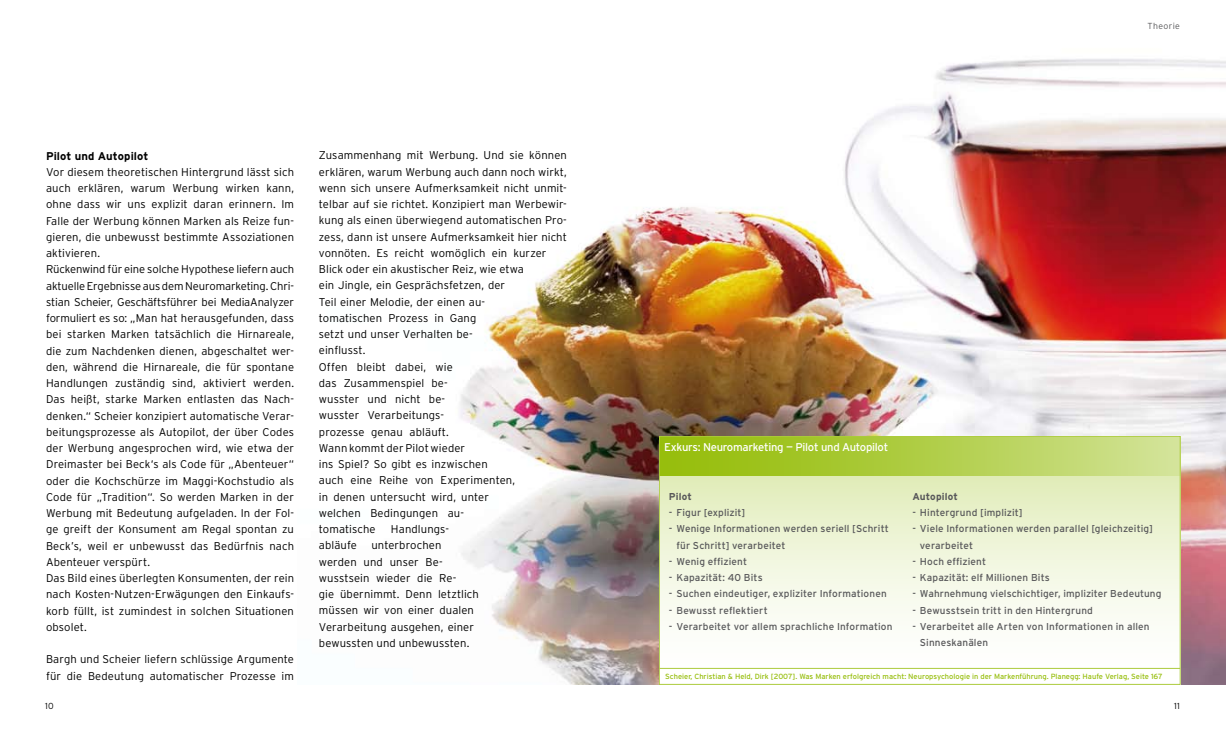
<style>
.page{position:relative;width:1226px;height:748px;background:#fff}
.page>*{position:absolute;margin:0;border:0;box-sizing:border-box;transform-origin:0 0}
.t1{font:300 11.25px/16.2px "Interstate";letter-spacing:.01em;color:#000}
.t2{font:11.25px "Interstate";letter-spacing:-.025em;color:#fff}
.t3{font:700 11.25px "Interstate";letter-spacing:.01em;color:#000}
.t4{font:10px/16.2px "Interstate";letter-spacing:.015em;color:#58585a}
.t5{font:700 10px "Interstate";letter-spacing:.015em;color:#58585a}
.t6{font:300 8.75px "Interstate";letter-spacing:.04em;color:#58585a}
.t7{font:300 8.75px "Interstate";color:#000}
.t8{font:7.5px "Interstate";color:#97be0d}
</style>
<div class="page">
<img style="left:460px;top:59px;width:766px;height:625px">
<svg style="left:661px;top:475px;width:517px;height:207px"></svg>
<div style="left:659px;top:436px;width:521px;height:39px;background:linear-gradient(to right,#91ba00,#d1e294)"></div>
<div style="left:659px;top:436px;width:521px;height:248px;border:1px solid #accb3d"></div>
<hr style="left:659px;top:668px;width:521px;height:1px;background:#accb3d">
<p class="t3" style="left:46px;top:149px;width:104px">Pilot und Autopilot</p>
<p class="t1" style="left:46px;top:164px;width:250px">Vor diesem theoretischen Hintergrund lässt sich auch erklären, warum Werbung wirken kann, ohne dass wir uns explizit daran erinnern. Im Falle der Werbung können Marken als Reize fun&shy;gieren, die unbewusst bestimmte Assoziationen aktivieren.<br>Rückenwind für eine solche Hypothese liefern auch aktuelle Ergebnisse aus dem Neuromarketing. Chri&shy;stian Scheier, Geschäftsführer bei MediaAnalyzer formuliert es so: „Man hat herausgefunden, dass bei starken Marken tatsächlich die Hirnareale, die zum Nachdenken dienen, abgeschaltet wer&shy;den, während die Hirnareale, die für spontane Handlungen zuständig sind, aktiviert werden.<br>Das heißt, starke Marken entlasten das Nach&shy;denken.“ Scheier konzipiert automatische Verar&shy;beitungsprozesse als Autopilot, der über Codes der Werbung angesprochen wird, wie etwa der Dreimaster bei Beck‘s als Code für „Abenteuer“ oder die Kochschürze im Maggi-Kochstudio als Code für „Tradition“. So werden Marken in der Werbung mit Bedeutung aufgeladen. In der Fol&shy;ge greift der Konsument am Regal spontan zu Beck’s, weil er unbewusst das Bedürfnis nach Abenteuer verspürt.<br>Das Bild eines überlegten Konsumenten, der rein nach Kosten-Nutzen-Erwägungen den Einkaufs&shy;korb füllt, ist zumindest in solchen Situationen obsolet.</p>
<p class="t1" style="left:46px;top:651px;width:249px">Bargh und Scheier liefern schlüssige Argumente für die Bedeutung automatischer Prozesse im</p>
<p class="t1" style="left:319px;top:147px;width:250px">Zusammenhang mit Werbung. Und sie können erklären, warum Werbung auch dann noch wirkt, wenn sich unsere Aufmerksamkeit nicht unmit&shy;telbar auf sie richtet. Konzipiert man Werbewir&shy;kung als einen überwiegend automatischen Pro&shy;zess, dann ist unsere Aufmerksamkeit hier nicht vonnöten. Es reicht womöglich ein kurzer<br>Blick oder ein akustischer Reiz, wie etwa<br>ein Jingle, ein Gesprächsfetzen, der<br>Teil einer Melodie, der einen au-<br>tomatischen Prozess in Gang<br>setzt und unser Verhalten be-<br>einflusst.<br>Offen bleibt dabei, wie<br>das Zusammenspiel be-<br>wusster und nicht be-<br>wusster Verarbeitungs-<br>prozesse genau abläuft.<br>Wann kommt der Pilot wieder<br>ins Spiel? So gibt es inzwischen<br>auch eine Reihe von Experimenten,<br>in denen untersucht wird, unter<br>welchen Bedingungen au-<br>tomatische</p>
<p class="t1" style="left:391px;top:521px;width:60px">Handlungs-</p>
<p class="t1" style="left:319px;top:537px;width:162px;text-indent:53px">unterbrochen werden und unser Be&shy;wusstsein wieder die Re-<br>gie übernimmt. Denn letztlich müssen wir von einer dualen<br>Verarbeitung ausgehen, einer bewussten und unbewussten.</p>
<p class="t1" style="left:319px;top:537px;width:40px">abläufe</p>
<p class="t6" style="left:1148px;top:21px;width:34px">Theorie</p>
<p class="t2" style="left:664px;top:440px;width:225px">Exkurs: Neuromarketing — Pilot und Autopilot</p>
<p class="t5" style="left:669px;top:491px;width:24px">Pilot</p>
<p class="t4" style="left:669px;top:504px;width:78px">- Figur [explizit]</p>
<p class="t4" style="left:676px;top:520px;width:214px;text-indent:-8px">- Wenige Informationen werden seriell [Schritt für Schritt] verarbeitet</p>
<p class="t4" style="left:669px;top:553px;width:80px">- Wenig effizient</p>
<p class="t4" style="left:669px;top:569px;width:95px">- Kapazität: 40 Bits</p>
<p class="t4" style="left:669px;top:585px;width:219px">- Suchen eindeutiger, expliziter Informationen</p>
<p class="t4" style="left:669px;top:602px;width:100px">- Bewusst reflektiert</p>
<p class="t4" style="left:669px;top:618px;width:225px">- Verarbeitet vor allem sprachliche Information</p>
<p class="t5" style="left:912px;top:491px;width:47px">Autopilot</p>
<p class="t4" style="left:912px;top:504px;width:112px">- Hintergrund [implizit]</p>
<p class="t4" style="left:920px;top:520px;width:235px;text-indent:-8px">- Viele Informationen werden parallel [gleichzeitig] verarbeitet</p>
<p class="t4" style="left:912px;top:553px;width:75px">- Hoch effizient</p>
<p class="t4" style="left:912px;top:569px;width:139px">- Kapazität: elf Millionen Bits</p>
<p class="t4" style="left:912px;top:585px;width:251px">- Wahrnehmung vielschichtiger, impliziter Bedeutung</p>
<p class="t4" style="left:912px;top:602px;width:182px">- Bewusstsein tritt in den Hintergrund</p>
<p class="t4" style="left:920px;top:618px;width:231px;text-indent:-8px">- Verarbeitet alle Arten von Informationen in allen<br>Sinneskanälen</p>
<p class="t8" style="left:665px;top:672px;width:499px">Scheier, Christian &amp; Held, Dirk [2007]. Was Marken erfolgreich macht: Neuropsychologie in der Markenführung. Planegg: Haufe Verlag, Seite 167</p>
<p class="t7" style="left:45px;top:701px;width:10px">10</p>
<p class="t7" style="left:1174px;top:701px;width:7px">11</p>
</div>
